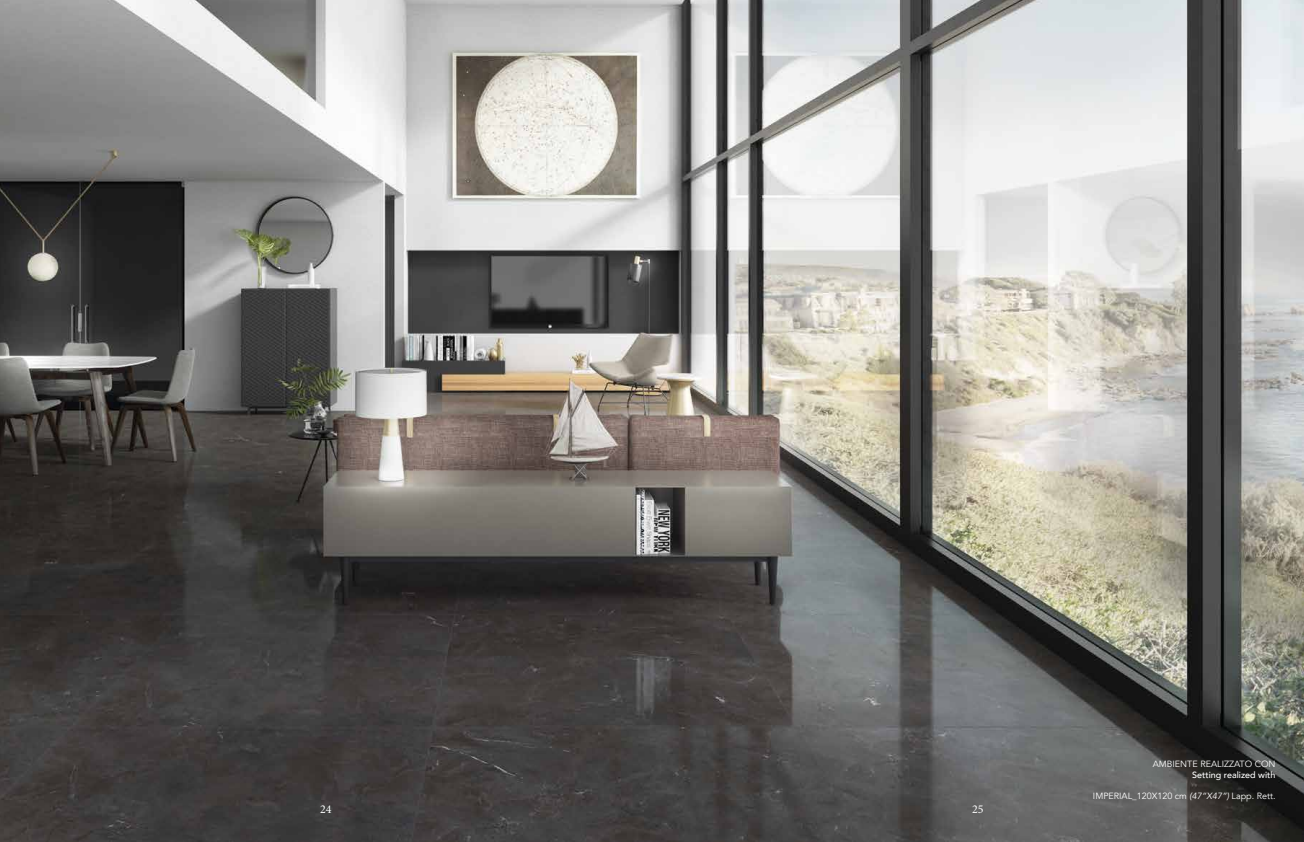
<style>
.page{position:relative;width:1304px;height:842px;background:#fff}
.page>*{position:absolute;margin:0;border:0;box-sizing:border-box;transform-origin:0 0}
.t1{font:12px "Minion Pro";color:#fff}
.t2{font:9px "Avenir";color:#fff}
.t3{font:500 9px "Avenir";color:#fff}
.s1{font-style:italic}
</style>
<div class="page">
<img style="left:0;top:0;width:1304px;height:842px">
<h1 class="t1" style="left:320px;top:801px;width:13px">24</h1>
<h1 class="t1" style="left:972px;top:801px;width:13px">25</h1>
<p class="t2" style="left:1153px;top:759px;width:124px">AMBIENTE REALIZZATO CON</p>
<p class="t3" style="left:1192px;top:767px;width:85px">Setting realized with</p>
<p class="t2" style="left:1093px;top:791px;width:184px">IMPERIAL_120X120 cm <span class="s1">(47”X47”)</span> Lapp. Rett.</p>
</div>
